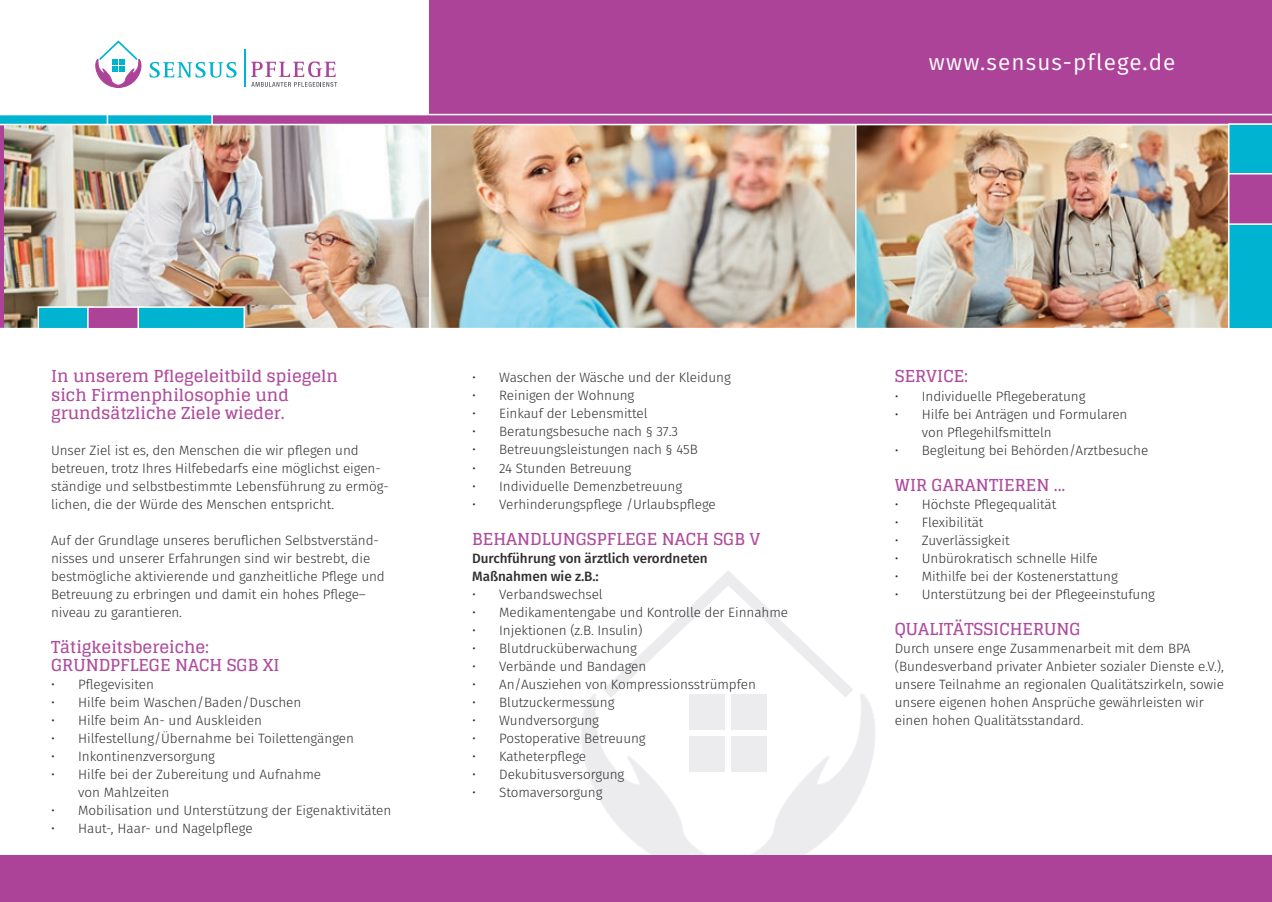
<style>
.page{position:relative;width:1272px;height:902px;background:#fff}
.page>*{position:absolute;margin:0;border:0;box-sizing:border-box;transform-origin:0 0}
.t1{font:22.5px "Fira Sans";letter-spacing:.05em;color:#fff}
.t2{font:700 16.5px/18px "Glegoo";color:#af4c9d}
.t3{font:300 13.5px/18px "Fira Sans";letter-spacing:-.005em;color:#312f30}
.t4{font:500 13.5px/18px "Fira Sans";letter-spacing:-.005em;color:#312f30}
</style>
<div class="page">
<svg style="left:581px;top:570px;width:294px;height:285px"></svg>
<div style="left:731px;top:694px;width:35px;height:35px;background:#ececee"></div>
<div style="left:689px;top:694px;width:35px;height:35px;background:#ececee"></div>
<div style="left:689px;top:736px;width:35px;height:35px;background:#ececee"></div>
<div style="left:731px;top:736px;width:35px;height:35px;background:#ececee"></div>
<div style="left:429px;top:0;width:842px;height:208px;background:#ac4399"></div>
<img style="left:0;top:125px;width:211px;height:203px">
<div style="left:38px;top:306px;width:56px;height:23px;background:#00b4d1;border:2px solid #fff"></div>
<div style="left:87px;top:306px;width:56px;height:23px;background:#ac4399;border:2px solid #fff"></div>
<div style="left:137px;top:306px;width:108px;height:23px;background:#00b4d1;border:2px solid #fff"></div>
<svg style="left:0;top:115px;width:107px;height:9px"></svg>
<div style="left:107px;top:114px;width:115px;height:11px;background:#00b4d1;border:2px solid #fff"></div>
<img style="left:211px;top:114px;width:1060px;height:215px">
<div style="left:0;top:855px;width:1271px;height:46px;background:#ac4399"></div>
<svg style="left:95px;top:40px;width:46px;height:48px"></svg>
<svg style="left:150px;top:62px;width:86px;height:16px"></svg>
<hr style="left:244px;top:49px;width:1px;height:38px;background:#00b4d1">
<svg style="left:251px;top:61px;width:86px;height:26px"></svg>
<h1 class="t1" style="left:929px;top:45px;width:248px">www.sensus-pflege.de</h1>
<p class="t2" style="left:51px;top:368px;width:288px">In unserem Pflegeleitbild spiegeln sich Firmenphilosophie und grundsätzliche Ziele wieder.</p>
<p class="t3" style="left:51px;top:440px;width:339px">Unser Ziel ist es, den Menschen die wir pflegen und betreuen, trotz Ihres Hilfebedarfs eine möglichst eigen&shy;ständige und selbstbestimmte Lebensführung zu ermög&shy;lichen, die der Würde des Menschen entspricht.</p>
<p class="t3" style="left:51px;top:530px;width:335px">Auf der Grundlage unseres beruflichen Selbstverständ&shy;nisses und unserer Erfahrungen sind wir bestrebt, die bestmögliche aktivierende und ganzheitliche Pflege und Betreuung zu erbringen und damit ein hohes Pflege– niveau zu garantieren.</p>
<p class="t2" style="left:51px;top:638px;width:230px">Tätigkeitsbereiche:<br>GRUNDPFLEGE NACH SGB XI</p>
<p class="t3" style="left:51px;top:674px;width:104px">• Pflegevisiten</p>
<p class="t3" style="left:51px;top:692px;width:252px">• Hilfe beim Waschen/Baden/Duschen</p>
<p class="t3" style="left:51px;top:710px;width:212px">• Hilfe beim An- und Auskleiden</p>
<p class="t3" style="left:51px;top:728px;width:304px">• Hilfestellung/Übernahme bei Toilettengängen</p>
<p class="t3" style="left:51px;top:746px;width:165px">• Inkontinenzversorgung</p>
<p class="t3" style="left:78px;top:764px;width:244px;text-indent:-27px">• Hilfe bei der Zubereitung und Aufnahme von Mahlzeiten</p>
<p class="t3" style="left:51px;top:800px;width:342px">• Mobilisation und Unterstützung der Eigenaktivitäten</p>
<p class="t3" style="left:51px;top:818px;width:203px">• Haut-, Haar- und Nagelpflege</p>
<p class="t3" style="left:472px;top:368px;width:260px">• Waschen der Wäsche und der Kleidung</p>
<p class="t3" style="left:472px;top:386px;width:164px">• Reinigen der Wohnung</p>
<p class="t3" style="left:472px;top:404px;width:177px">• Einkauf der Lebensmittel</p>
<p class="t3" style="left:472px;top:422px;width:207px">• Beratungsbesuche nach § 37.3</p>
<p class="t3" style="left:472px;top:440px;width:227px">• Betreuungsleistungen nach § 45B</p>
<p class="t3" style="left:472px;top:458px;width:161px">• 24 Stunden Betreuung</p>
<p class="t3" style="left:472px;top:476px;width:211px">• Individuelle Demenzbetreuung</p>
<p class="t3" style="left:472px;top:494px;width:245px">• Verhinderungspflege /Urlaubspflege</p>
<p class="t2" style="left:472px;top:530px;width:290px">BEHANDLUNGSPFLEGE NACH SGB V</p>
<p class="t4" style="left:472px;top:548px;width:237px">Durchführung von ärztlich verordneten<br>Maßnahmen wie z.B.:</p>
<p class="t3" style="left:472px;top:584px;width:132px">• Verbandswechsel</p>
<p class="t3" style="left:472px;top:602px;width:317px">• Medikamentengabe und Kontrolle der Einnahme</p>
<p class="t3" style="left:472px;top:620px;width:172px">• Injektionen (z.B. Insulin)</p>
<p class="t3" style="left:472px;top:638px;width:166px">• Blutdrucküberwachung</p>
<p class="t3" style="left:472px;top:656px;width:175px">• Verbände und Bandagen</p>
<p class="t3" style="left:472px;top:674px;width:285px">• An/Ausziehen von Kompressionsstrümpfen</p>
<p class="t3" style="left:472px;top:692px;width:144px">• Blutzuckermessung</p>
<p class="t3" style="left:472px;top:710px;width:128px">• Wundversorgung</p>
<p class="t3" style="left:472px;top:728px;width:175px">• Postoperative Betreuung</p>
<p class="t3" style="left:472px;top:746px;width:115px">• Katheterpflege</p>
<p class="t3" style="left:472px;top:764px;width:154px">• Dekubitusversorgung</p>
<p class="t3" style="left:472px;top:782px;width:132px">• Stomaversorgung</p>
<p class="t2" style="left:894px;top:368px;width:75px">SERVICE:</p>
<p class="t3" style="left:894px;top:386px;width:192px">• Individuelle Pflegeberatung</p>
<p class="t3" style="left:921px;top:404px;width:207px;text-indent:-27px">• Hilfe bei Anträgen und Formularen von Pflegehilfsmitteln</p>
<p class="t3" style="left:894px;top:440px;width:255px">• Begleitung bei Behörden/Arztbesuche</p>
<p class="t2" style="left:894px;top:476px;width:172px">WIR GARANTIEREN ...</p>
<p class="t3" style="left:894px;top:494px;width:163px">• Höchste Pflegequalität</p>
<p class="t3" style="left:894px;top:512px;width:90px">• Flexibilität</p>
<p class="t3" style="left:894px;top:530px;width:116px">• Zuverlässigkeit</p>
<p class="t3" style="left:894px;top:548px;width:204px">• Unbürokratisch schnelle Hilfe</p>
<p class="t3" style="left:894px;top:566px;width:224px">• Mithilfe bei der Kostenerstattung</p>
<p class="t3" style="left:894px;top:584px;width:262px">• Unterstützung bei der Pflegeeinstufung</p>
<p class="t2" style="left:894px;top:620px;width:187px">QUALITÄTSSICHERUNG</p>
<p class="t3" style="left:894px;top:638px;width:330px">Durch unsere enge Zusammenarbeit mit dem BPA (Bundesverband privater Anbieter sozialer Dienste e.V.), unsere Teilnahme an regionalen Qualitätszirkeln, sowie unsere eigenen hohen Ansprüche gewährleisten wir einen hohen Qualitätsstandard.</p>
</div>
